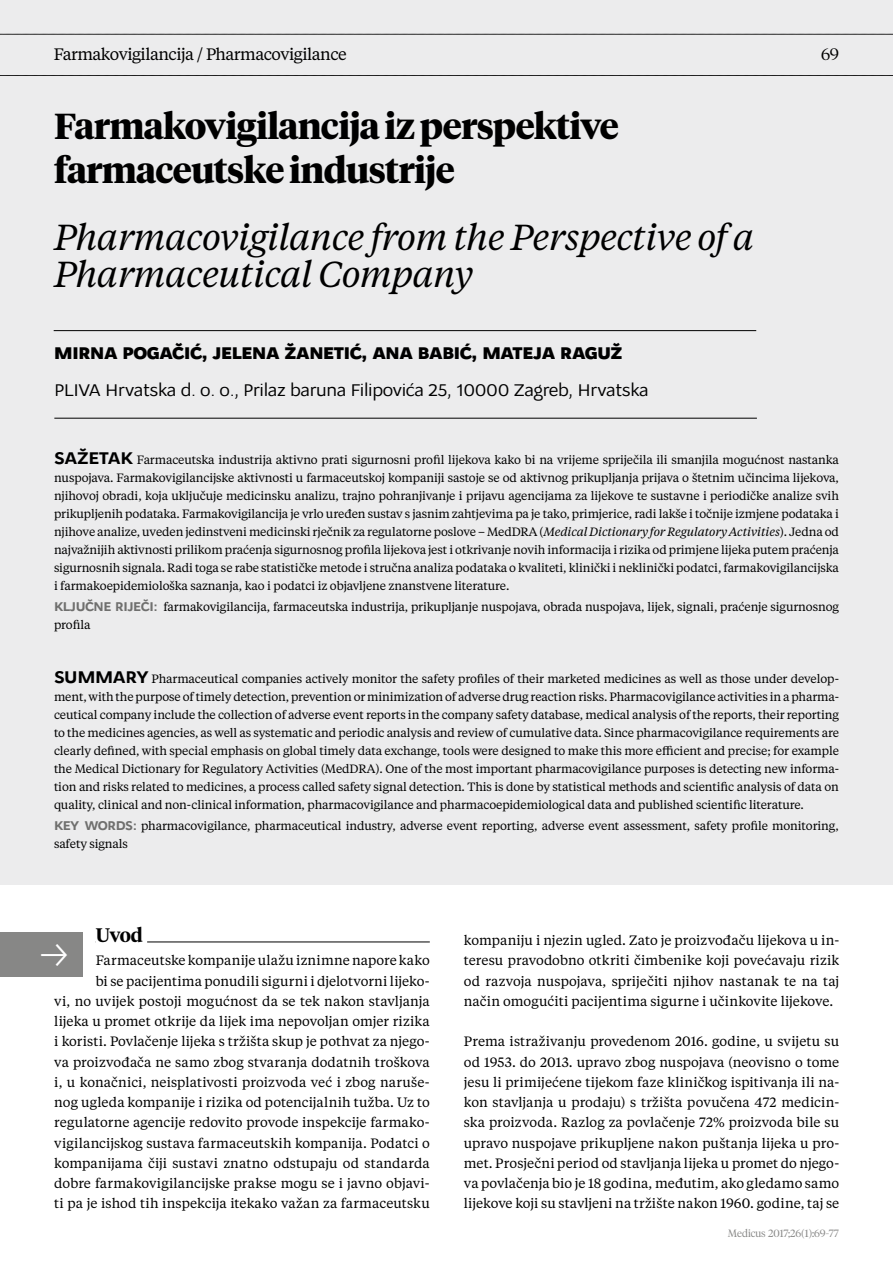
<style>
.page{position:relative;width:893px;height:1263px;background:#fff}
.page>*{position:absolute;margin:0;border:0;box-sizing:border-box;transform-origin:0 0}
.t1{font:italic 36px/37.5px "Tiempos Headline";letter-spacing:-.02em;color:#000}
.t2{font:700 36px/43.5px "Tiempos Headline";letter-spacing:-.02em;color:#000}
.t3{font:600 19.5px "Tiempos Headline";color:#000}
.t4{font:18px "Osnova Pro";letter-spacing:-.02em;color:#000}
.t5{font:800 18px "Osnova Pro";letter-spacing:-.02em;color:#000}
.t6{font:16.5px "Tiempos Headline";letter-spacing:-.03em;color:#000}
.t7{font:300 16.5px "Tiempos Headline";color:#000}
.t8{font:13.5px/20.2px "Tiempos Headline";letter-spacing:.005em;color:#000;text-align:justify}
.t9{font:12px/18px "Tiempos Headline";letter-spacing:-.01em;color:#000;text-align:justify}
.t10{font:300 10.5px "Tiempos Headline";color:#878786}
.s1{font-family:"Osnova Pro";font-weight:700;font-size:18px}
.s2{font-style:italic}
.s3{font-family:"Osnova Pro";font-weight:700;font-size:13.5px;color:#6f6f6e}
</style>
<div class="page">
<div style="left:0;top:0;width:893px;height:884px;background:#ececed"></div>
<svg style="left:0;top:75px;width:893px;height:1px"></svg>
<svg style="left:0;top:34px;width:893px;height:1px"></svg>
<hr style="left:96px;top:942px;width:334px;height:1px;background:#000">
<hr style="left:96px;top:941px;width:51px;height:3px;background:#fff">
<div style="left:0;top:932px;width:83px;height:44px;background:#878786"></div>
<hr style="left:54px;top:330px;width:702px;height:1px;background:#000">
<hr style="left:54px;top:418px;width:703px;height:1px;background:#000">
<h3 class="t6" style="left:54px;top:43px;width:295px">Farmakovigilancija / Pharmacovigilance</h3>
<h1 class="t2" style="left:54px;top:103px;width:566px">Farmakovigilancija iz perspektive farmaceutske industrije</h1>
<h1 class="t1" style="left:54px;top:217px;width:702px">Pharmacovigilance from the Perspective of a<br>Pharmaceutical Company</h1>
<h3 class="t5" style="left:54px;top:342px;width:570px">MIRNA POGAČIĆ, JELENA ŽANETIĆ, ANA BABIĆ, MATEJA RAGUŽ</h3>
<h3 class="t4" style="left:54px;top:379px;width:596px">PLIVA Hrvatska d. o. o., Prilaz baruna Filipovića 25, 10000 Zagreb, Hrvatska</h3>
<h3 class="t7" style="left:821px;top:43px;width:19px">69</h3>
<p class="t9" style="left:54px;top:450px;width:786px"><span class="s1">SAŽETAK</span> Farmaceutska industrija aktivno prati sigurnosni profil lijekova kako bi na vrijeme spriječila ili smanjila mogućnost nastanka nuspojava. Farmakovigilancijske aktivnosti u farmaceutskoj kompaniji sastoje se od aktivnog prikupljanja prijava o štetnim učincima lijekova, njihovoj obradi, koja uključuje medicinsku analizu, trajno pohranjivanje i prijavu agencijama za lijekove te sustavne i periodičke analize svih prikupljenih podataka. Farmakovigilancija je vrlo uređen sustav s jasnim zahtjevima pa je tako, primjerice, radi lakše i točnije izmjene podataka i njihove analize, uveden jedinstveni medicinski rječnik za regulatorne poslove – MedDRA (<span class="s2">Medical Dictionary for Regulatory Activities</span>). Jedna od najvažnijih aktivnosti prilikom praćenja sigurnosnog profila lijekova jest i otkrivanje novih informacija i rizika od primjene lijeka putem praćenja sigurnosnih signala. Radi toga se rabe statističke metode i stručna analiza podataka o kvaliteti, klinički i neklinički podatci, farmakovigilancijska i farmakoepidemiološka saznanja, kao i podatci iz objavljene znanstvene literature.</p>
<p class="t9" style="left:54px;top:597px;width:786px"><span class="s3">KLJUČNE RIJEČI:</span> farmakovigilancija, farmaceutska industrija, prikupljanje nuspojava, obrada nuspojava, lijek, signali, praćenje sigurnosnog profila</p>
<p class="t9" style="left:54px;top:669px;width:787px"><span class="s1">SUMMARY</span> Pharmaceutical companies actively monitor the safety profiles of their marketed medicines as well as those under develop&shy;ment, with the purpose of timely detection, prevention or minimization of adverse drug reaction risks. Pharmacovigilance activities in a pharma&shy;ceutical company include the collection of adverse event reports in the company safety database, medical analysis of the reports, their reporting to the medicines agencies, as well as systematic and periodic analysis and review of cumulative data. Since pharmacovigilance requirements are clearly defined, with special emphasis on global timely data exchange, tools were designed to make this more efficient and precise; for example the Medical Dictionary for Regulatory Activities (MedDRA). One of the most important pharmacovigilance purposes is detecting new informa&shy;tion and risks related to medicines, a process called safety signal detection. This is done by statistical methods and scientific analysis of data on quality, clinical and non-clinical information, pharmacovigilance and pharmacoepidemiological data and published scientific literature.</p>
<p class="t9" style="left:54px;top:816px;width:786px"><span class="s3">KEY WORDS:</span> pharmacovigilance, pharmaceutical industry, adverse event reporting, adverse event assessment, safety profile monitoring, safety signals</p>
<h2 class="t3" style="left:96px;top:922px;width:49px">Uvod</h2>
<p class="t8" style="left:54px;top:950px;width:377px;text-align:right">Farmaceutske kompanije ulažu iznimne napore kako<br>bi se pacijentima ponudili sigurni i djelotvorni lijeko-<br>vi, no uvijek postoji mogućnost da se tek nakon stavljanja lijeka u promet otkrije da lijek ima nepovoljan omjer rizika i koristi. Povlačenje lijeka s tržišta skup je pothvat za njego&shy;va proizvođača ne samo zbog stvaranja dodatnih troškova i, u konačnici, neisplativosti proizvoda već i zbog naruše&shy;nog ugleda kompanije i rizika od potencijalnih tužba. Uz to regulatorne agencije redovito provode inspekcije farmako&shy;vigilancijskog sustava farmaceutskih kompanija. Podatci o kompanijama čiji sustavi znatno odstupaju od standarda dobre farmakovigilancijske prakse mogu se i javno objavi&shy;ti pa je ishod tih inspekcija itekako važan za farmaceutsku</p>
<p class="t8" style="left:464px;top:930px;width:377px">kompaniju i njezin ugled. Zato je proizvođaču lijekova u in&shy;teresu pravodobno otkriti čimbenike koji povećavaju rizik od razvoja nuspojava, spriječiti njihov nastanak te na taj način omogućiti pacijentima sigurne i učinkovite lijekove.</p>
<p class="t8" style="left:464px;top:1031px;width:377px">Prema istraživanju provedenom 2016. godine, u svijetu su od 1953. do 2013. upravo zbog nuspojava (neovisno o tome jesu li primijećene tijekom faze kliničkog ispitivanja ili na&shy;kon stavljanja u prodaju) s tržišta povučena 472 medicin&shy;ska proizvoda. Razlog za povlačenje 72% proizvoda bile su upravo nuspojave prikupljene nakon puštanja lijeka u pro&shy;met. Prosječni period od stavljanja lijeka u promet do njego&shy;va povlačenja bio je 18 godina, međutim, ako gledamo samo lijekove koji su stavljeni na tržište nakon 1960. godine, taj se</p>
<p class="t10" style="left:728px;top:1226px;width:113px">Medicus 2017;26(1):69-77</p>
</div>
